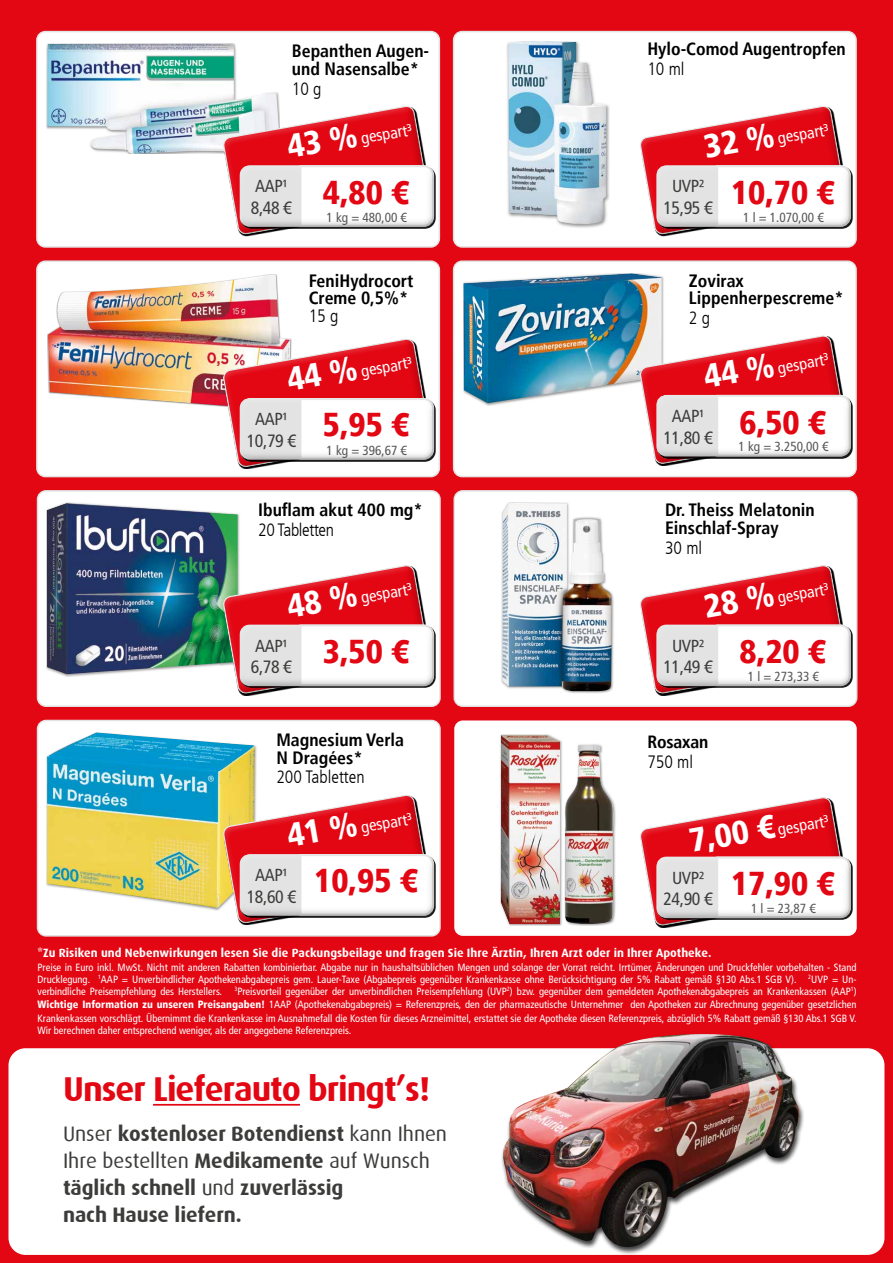
<style>
.page{position:relative;width:893px;height:1263px;background:#e30613}
.page>*{position:absolute;margin:0;border:0;box-sizing:border-box;transform-origin:0 0}
.t1{font:700 34.5px "Dax";letter-spacing:-.03em;color:#e30613}
.t2{font:900 condensed 33px "Frutiger LT";color:#e30613}
.t3{font:900 condensed 33px "Frutiger LT";color:#fff}
.t4{font:700 21px/27px "Dax";letter-spacing:-.005em;color:#3c3c3b}
.t5{font:700 condensed 17.85px/17.9px "Frutiger LT";color:#000}
.t6{font:condensed 17.85px "Frutiger LT";letter-spacing:-.02em;color:#3c3c3b}
.t7{font:300 condensed 17.85px "Frutiger LT";color:#000}
.t8{font:300 condensed 17.85px "Frutiger LT";letter-spacing:-.02em;color:#000}
.t9{font:condensed 16.5px "Frutiger LT";color:#fff}
.t10{font:condensed 13.2px "Frutiger LT";color:#575756}
.t11{font:700 12px "Dax";color:#fff}
.t12{font:condensed 10.5px/12px "Frutiger LT";color:#fff;text-align:justify}
.s1{font-weight:900}
.s2{font-weight:400}
</style>
<div class="page">
<div style="left:9px;top:1048px;width:875px;height:207px;background:#fff;border-radius:17px"></div>
<div style="left:500px;top:1033px;width:305px;height:222px;background:#000;opacity:.75"></div>
<img style="left:502px;top:1034px;width:297px;height:215px">
<hr style="left:153px;top:1104px;width:147px;height:2px;background:#e30613">
<div style="left:37px;top:261px;width:402px;height:216px;background:#fff;border-radius:9px"></div>
<div style="left:36px;top:260px;width:404px;height:217px;border:2px solid #e3e3e3;border-radius:9px"></div>
<div style="left:454px;top:261px;width:402px;height:216px;background:#fff;border-radius:9px"></div>
<div style="left:453px;top:260px;width:404px;height:217px;border:2px solid #e3e3e3;border-radius:9px"></div>
<div style="left:37px;top:32px;width:402px;height:215px;background:#fff;border-radius:9px"></div>
<div style="left:36px;top:31px;width:404px;height:217px;border:2px solid #e3e3e3;border-radius:9px"></div>
<div style="left:454px;top:32px;width:402px;height:215px;background:#fff;border-radius:9px"></div>
<div style="left:453px;top:31px;width:404px;height:217px;border:2px solid #e3e3e3;border-radius:9px"></div>
<div style="left:38px;top:720px;width:402px;height:216px;background:#fff;border-radius:9px"></div>
<div style="left:37px;top:720px;width:404px;height:216px;border:2px solid #e3e3e3;border-radius:9px"></div>
<div style="left:454px;top:720px;width:403px;height:216px;background:#fff;border-radius:9px"></div>
<div style="left:38px;top:491px;width:402px;height:215px;background:#fff;border-radius:9px"></div>
<div style="left:37px;top:490px;width:404px;height:217px;border:2px solid #e3e3e3;border-radius:9px"></div>
<div style="left:454px;top:491px;width:403px;height:215px;background:#fff;border-radius:9px"></div>
<div style="left:453px;top:490px;width:404px;height:217px;border:2px solid #e3e3e3;border-radius:9px"></div>
<img style="left:47px;top:44px;width:232px;height:110px">
<div style="left:239px;top:164px;width:203px;height:65px;background:#000;opacity:.75"></div>
<img style="left:506px;top:46px;width:104px;height:182px">
<img style="left:507px;top:41px;width:99px;height:183px">
<div style="left:656px;top:164px;width:207px;height:65px;background:#000;opacity:.75"></div>
<img style="left:48px;top:275px;width:232px;height:131px">
<div style="left:239px;top:397px;width:203px;height:66px;background:#000;opacity:.75"></div>
<img style="left:483px;top:276px;width:181px;height:130px">
<img style="left:463px;top:273px;width:199px;height:130px">
<div style="left:656px;top:394px;width:203px;height:64px;background:#000;opacity:.75"></div>
<img style="left:47px;top:503px;width:191px;height:171px">
<div style="left:239px;top:623px;width:203px;height:65px;background:#000;opacity:.75"></div>
<img style="left:501px;top:514px;width:113px;height:179px">
<img style="left:502px;top:503px;width:110px;height:188px">
<div style="left:656px;top:623px;width:203px;height:65px;background:#000;opacity:.75"></div>
<img style="left:47px;top:732px;width:208px;height:176px">
<div style="left:239px;top:853px;width:207px;height:64px;background:#000;opacity:.75"></div>
<img style="left:500px;top:735px;width:116px;height:191px">
<img style="left:501px;top:735px;width:113px;height:189px">
<svg style="left:640px;top:797px;width:202px;height:131px"></svg>
<div style="left:656px;top:849px;width:199px;height:68px;background:#fff;opacity:.75"></div>
<div style="left:656px;top:855px;width:207px;height:65px;background:#000;opacity:.75"></div>
<svg style="left:215px;top:98px;width:220px;height:139px"></svg>
<svg style="left:640px;top:106px;width:212px;height:131px"></svg>
<svg style="left:215px;top:331px;width:220px;height:138px"></svg>
<svg style="left:632px;top:327px;width:220px;height:139px"></svg>
<svg style="left:215px;top:557px;width:220px;height:139px"></svg>
<svg style="left:640px;top:565px;width:212px;height:131px"></svg>
<svg style="left:215px;top:787px;width:220px;height:138px"></svg>
<h3 class="t5" style="left:292px;top:42px;width:139px">Bepanthen Augen&shy;und Nasensalbe*</h3>
<h3 class="t7" style="left:292px;top:78px;width:31px">10 g</h3>
<h3 class="t9" style="left:360px;top:129px;width:53px;rotate:-10deg">gespart³</h3>
<h2 class="t2" style="left:255px;top:172px;width:155px"><sup>AAP¹</sup> 4,80 €</h2>
<p class="t10" style="left:327px;top:210px;width:82px">1 kg = 480,00 €</p>
<h3 class="t6" style="left:251px;top:197px;width:42px">8,48 €</h3>
<h3 class="t5" style="left:647px;top:40px;width:200px">Hylo-Comod Augentropfen</h3>
<h3 class="t7" style="left:647px;top:58px;width:39px">10 ml</h3>
<h3 class="t9" style="left:776px;top:129px;width:53px;rotate:-10deg">gespart³</h3>
<h2 class="t2" style="left:672px;top:172px;width:163px"><sup>UVP²</sup> 10,70 €</h2>
<p class="t10" style="left:743px;top:210px;width:82px">1 l = 1.070,00 €</p>
<h3 class="t6" style="left:663px;top:197px;width:51px">15,95 €</h3>
<h3 class="t5" style="left:309px;top:271px;width:106px">FeniHydrocort<br>Creme 0,5%*</h3>
<h3 class="t7" style="left:309px;top:306px;width:31px">15 g</h3>
<h3 class="t9" style="left:360px;top:362px;width:53px;rotate:-10deg">gespart³</h3>
<h2 class="t2" style="left:255px;top:405px;width:155px"><sup>AAP¹</sup> 5,95 €</h2>
<p class="t10" style="left:327px;top:442px;width:82px">1 kg = 396,67 €</p>
<h3 class="t6" style="left:247px;top:430px;width:51px">10,79 €</h3>
<h3 class="t5" style="left:689px;top:271px;width:156px">Zovirax<br>Lippenherpescreme*</h3>
<h3 class="t7" style="left:689px;top:308px;width:23px">2 g</h3>
<h3 class="t9" style="left:776px;top:358px;width:53px;rotate:-10deg">gespart³</h3>
<h2 class="t2" style="left:672px;top:403px;width:155px"><sup>AAP¹</sup> 6,50 €</h2>
<p class="t10" style="left:738px;top:439px;width:91px">1 kg = 3.250,00 €</p>
<h3 class="t6" style="left:663px;top:427px;width:51px">11,80 €</h3>
<h3 class="t5" style="left:258px;top:501px;width:166px">Ibuflam akut 400 mg*</h3>
<h3 class="t8" style="left:258px;top:520px;width:77px">20 Tabletten</h3>
<h3 class="t9" style="left:360px;top:588px;width:53px;rotate:-10deg">gespart³</h3>
<h2 class="t2" style="left:255px;top:631px;width:155px"><sup>AAP¹</sup> 3,50 €</h2>
<h3 class="t6" style="left:251px;top:657px;width:42px">6,78 €</h3>
<h3 class="t5" style="left:665px;top:501px;width:151px">Dr. Theiss Melatonin<br>Einschlaf-Spray</h3>
<h3 class="t7" style="left:665px;top:537px;width:39px">30 ml</h3>
<h3 class="t9" style="left:776px;top:588px;width:53px;rotate:-10deg">gespart³</h3>
<h2 class="t2" style="left:672px;top:631px;width:155px"><sup>UVP²</sup> 8,20 €</h2>
<p class="t10" style="left:748px;top:669px;width:73px">1 l = 273,33 €</p>
<h3 class="t6" style="left:663px;top:657px;width:51px">11,49 €</h3>
<h3 class="t5" style="left:276px;top:731px;width:129px">Magnesium Verla<br>N Dragées*</h3>
<h3 class="t7" style="left:276px;top:767px;width:90px">200 Tabletten</h3>
<h3 class="t9" style="left:360px;top:818px;width:53px;rotate:-10deg">gespart³</h3>
<h2 class="t2" style="left:255px;top:861px;width:164px"><sup>AAP¹</sup> 10,95 €</h2>
<h3 class="t6" style="left:247px;top:886px;width:51px">18,60 €</h3>
<h3 class="t5" style="left:647px;top:733px;width:62px">Rosaxan</h3>
<h3 class="t7" style="left:647px;top:752px;width:47px">750 ml</h3>
<h2 class="t3" style="left:686px;top:821px;width:87px;rotate:-10deg">7,00 €</h2>
<h2 class="t2" style="left:672px;top:863px;width:163px"><sup>UVP²</sup> 17,90 €</h2>
<p class="t10" style="left:751px;top:901px;width:66px">1 l = 23,87 €</p>
<h3 class="t9" style="left:776px;top:820px;width:53px;rotate:-10deg">gespart³</h3>
<h3 class="t6" style="left:663px;top:889px;width:51px">24,90 €</h3>
<p class="t11" style="left:38px;top:946px;width:675px">*Zu Risiken und Nebenwirkungen lesen Sie die Packungsbeilage und fragen Sie Ihre Ärztin, Ihren Arzt oder in Ihrer Apotheke.</p>
<p class="t12" style="left:38px;top:961px;width:821px">Preise in Euro inkl. MwSt. Nicht mit anderen Rabatten kombinierbar. Abgabe nur in haushaltsüblichen Mengen und solange der Vorrat reicht. Irrtümer, Änderungen und Druckfehler vorbehalten - Stand Drucklegung. <sup>1</sup>AAP = Unverbindlicher Apothekenabgabepreis gem. Lauer-Taxe (Abgabepreis gegenüber Krankenkasse ohne Berücksichtigung der 5% Rabatt gemäß §130 Abs.1 SGB V). <sup>2</sup>UVP = Un&shy;verbindliche Preisempfehlung des Herstellers. <sup>3</sup>Preisvorteil gegenüber der unverbindlichen Preisempfehlung (UVP<sup>2</sup>) bzw. gegenüber dem gemeldeten Apothekenabgabepreis an Krankenkassen (AAP<sup>1</sup>)</p>
<p class="t12" style="left:38px;top:998px;width:821px;line-height:13.5px"><span class="s1">Wichtige Information zu unseren Preisangaben!</span> 1AAP (Apothekenabgabepreis) = Referenzpreis, den der pharmazeutische Unternehmer den Apotheken zur Abrechnung gegenüber gesetzlichen<br>Krankenkassen vorschlägt. Übernimmt die Krankenkasse im Ausnahmefall die Kosten für dieses Arzneimittel, erstattet sie der Apotheke diesen Referenzpreis, abzüglich 5% Rabatt gemäß §130 Abs.1 SGB V.</p>
<p class="t12" style="left:38px;top:1024px;width:315px">Wir berechnen daher entsprechend weniger, als der angegebene Referenzpreis.</p>
<h1 class="t1" style="left:63px;top:1070px;width:369px">Unser Lieferauto bringt’s!</h1>
<h3 class="t4" style="left:63px;top:1120px;width:386px"><span class="s2">Unser</span> kostenloser Botendienst <span class="s2">kann Ihnen Ihre bestellten</span> Medikamente <span class="s2">auf Wunsch </span>täglich schnell <span class="s2">und</span> zuverlässig<br>nach Hause liefern.</h3>
</div>
